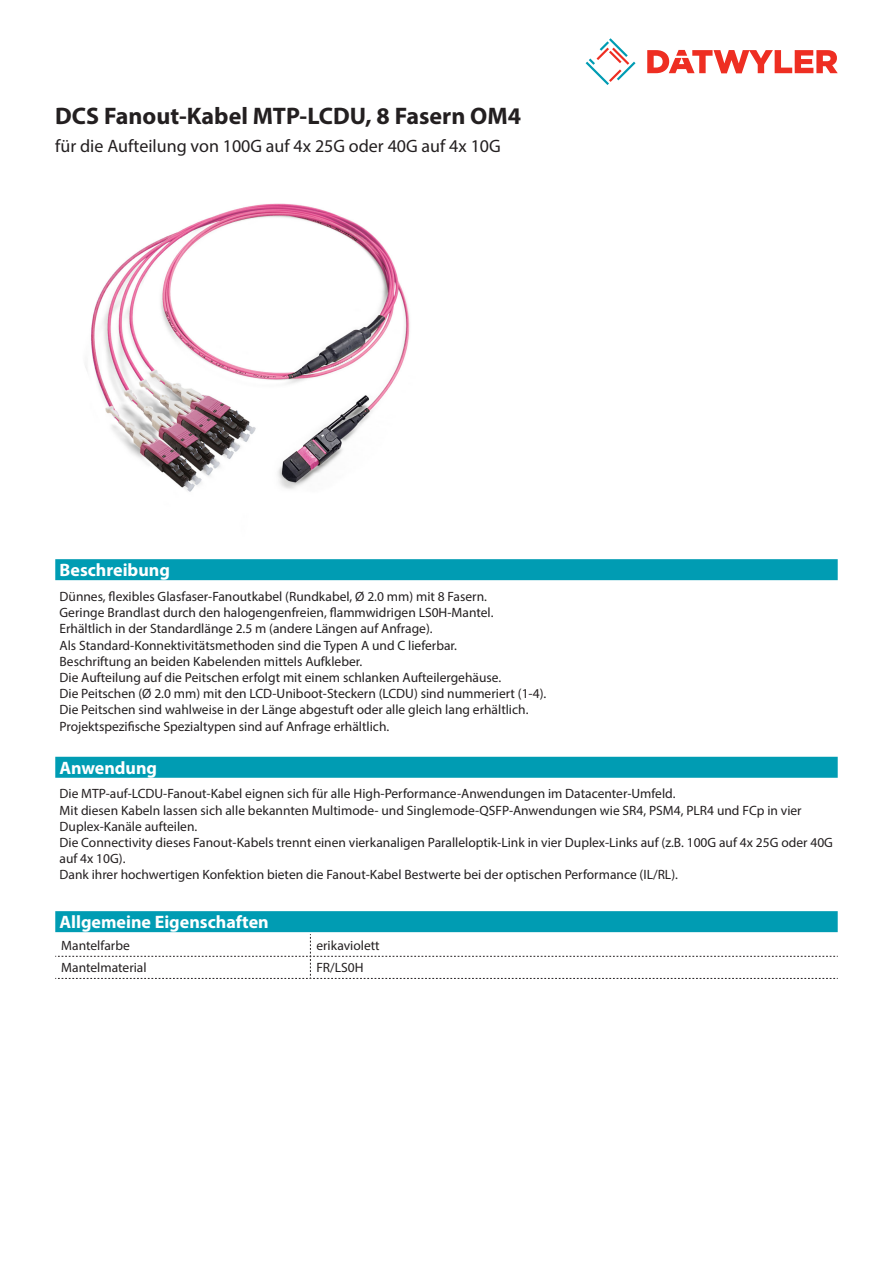
<style>
.page{position:relative;width:893px;height:1263px;background:#fff}
.page>*{position:absolute;margin:0;border:0;box-sizing:border-box;transform-origin:0 0}
.Product_Head{font:700 24px "Myriad Pro";color:#231f20}
.SubHead{font:18px "Myriad Pro";color:#231f20}
.Standard_Head_Proper{font:700 18px "Myriad Pro";color:#fff}
.Standard_text{font:13.5px/16.2px "Myriad Pro";color:#231f20}
.myriad_light_propert{font:13.5px "Myriad Pro";color:#231f20}
</style>
<div class="page">
<svg style="left:586px;top:38px;width:49px;height:47px"></svg>
<svg style="left:647px;top:50px;width:191px;height:23px"></svg>
<img style="left:85px;top:203px;width:325px;height:289px">
<div style="left:55px;top:559px;width:783px;height:21px;background:#009cb3"></div>
<div style="left:55px;top:757px;width:783px;height:21px;background:#009cb3"></div>
<div style="left:55px;top:911px;width:783px;height:21px;background:#009cb3"></div>
<svg style="left:55px;top:934px;width:783px;height:45px"></svg>
<p class="Product_Head" style="left:55px;top:101px;width:467px">DCS Fanout-Kabel MTP-LCDU, 8 Fasern OM4</p>
<p class="SubHead" style="left:55px;top:135px;width:447px">für die Aufteilung von 100G auf 4x 25G oder 40G auf 4x 10G</p>
<p class="Standard_Head_Proper" style="left:60px;top:558px;width:112px">Beschreibung</p>
<p class="Standard_text" style="left:60px;top:588px;width:488px">Dünnes, flexibles Glasfaser-Fanoutkabel (Rundkabel, Ø 2.0 mm) mit 8 Fasern.<br>Geringe Brandlast durch den halogengenfreien, flammwidrigen LS0H-Mantel.<br>Erhältlich in der Standardlänge 2.5 m (andere Längen auf Anfrage).<br>Als Standard-Konnektivitätsmethoden sind die Typen A und C lieferbar.<br>Beschriftung an beiden Kabelenden mittels Aufkleber.<br>Die Aufteilung auf die Peitschen erfolgt mit einem schlanken Aufteilergehäuse.<br>Die Peitschen (Ø 2.0 mm) mit den LCD-Uniboot-Steckern (LCDU) sind nummeriert (1-4).<br>Die Peitschen sind wahlweise in der Länge abgestuft oder alle gleich lang erhältlich.<br>Projektspezifische Spezialtypen sind auf Anfrage erhältlich.</p>
<p class="Standard_Head_Proper" style="left:60px;top:756px;width:99px">Anwendung</p>
<p class="Standard_text" style="left:60px;top:786px;width:775px">Die MTP-auf-LCDU-Fanout-Kabel eignen sich für alle High-Performance-Anwendungen im Datacenter-Umfeld.<br>Mit diesen Kabeln lassen sich alle bekannten Multimode- und Singlemode-QSFP-Anwendungen wie SR4, PSM4, PLR4 und FCp in vier Duplex-Kanäle aufteilen.<br>Die Connectivity dieses Fanout-Kabels trennt einen vierkanaligen Paralleloptik-Link in vier Duplex-Links auf (z.B. 100G auf 4x 25G oder 40G auf 4x 10G).<br>Dank ihrer hochwertigen Konfektion bieten die Fanout-Kabel Bestwerte bei der optischen Performance (IL/RL).</p>
<p class="Standard_Head_Proper" style="left:60px;top:910px;width:211px">Allgemeine Eigenschaften</p>
<p class="myriad_light_propert" style="left:61px;top:937px;width:70px">Mantelfarbe</p>
<p class="myriad_light_propert" style="left:316px;top:937px;width:65px">erikaviolett</p>
<p class="myriad_light_propert" style="left:61px;top:959px;width:87px">Mantelmaterial</p>
<p class="myriad_light_propert" style="left:316px;top:959px;width:49px">FR/LS0H</p>
</div>
